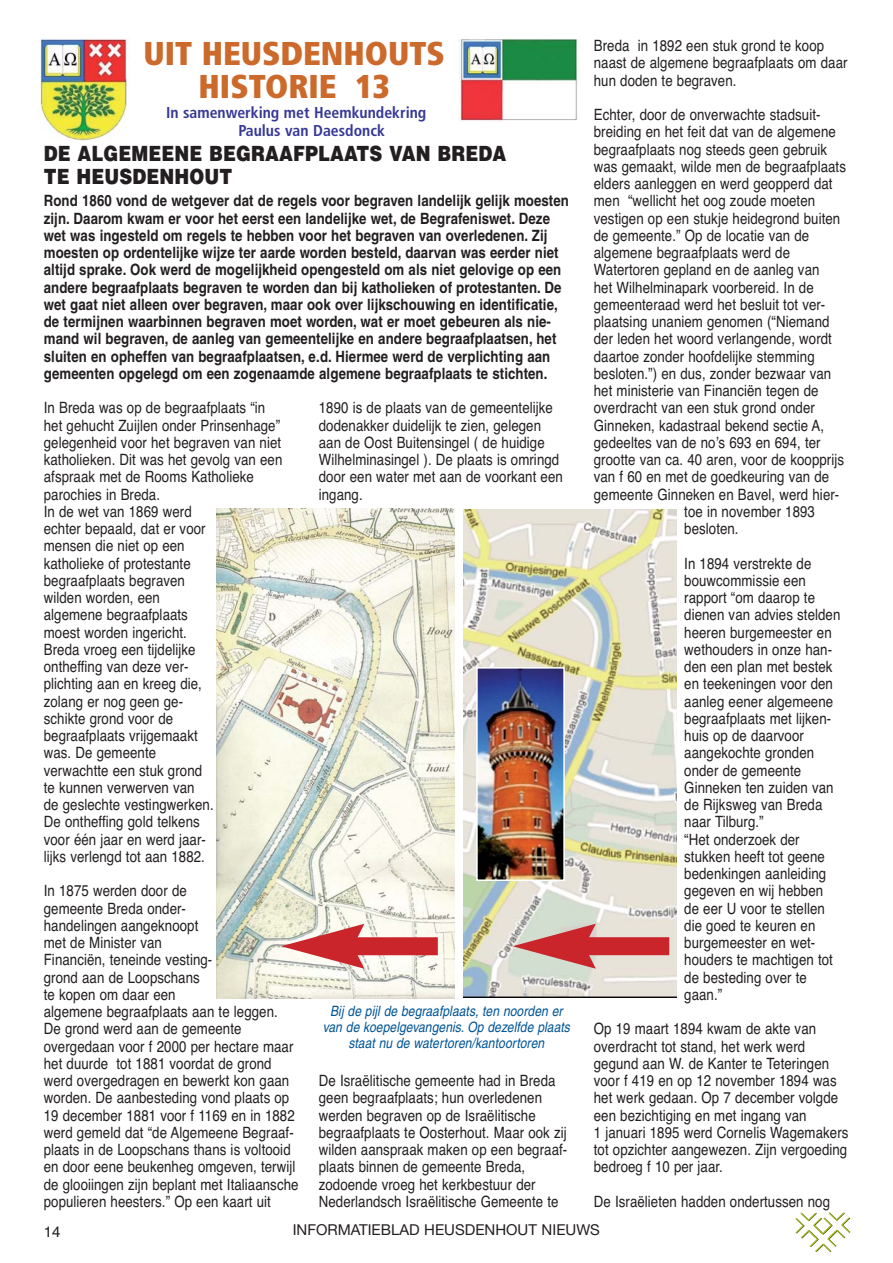
<style>
.page{position:relative;width:893px;height:1263px;background:#fff}
.page>*{position:absolute;margin:0;border:0;box-sizing:border-box;transform-origin:0 0}
.t1{font:900 condensed 33px/33px "Frutiger";color:#cc6a2c;text-align:center}
.t2{font:900 21px/22.5px "Helvetica";letter-spacing:.005em;color:#231f20;scale:.85 1}
.t3{font:700 condensed 15.75px/17.2px "Frutiger";color:#373896}
.t4{font:15.6px/17.2px "Helvetica";letter-spacing:.005em;color:#231f20;scale:.85 1}
.t5{font:700 15.6px/17.2px "Helvetica";letter-spacing:.005em;color:#231f20;scale:.85 1}
.t6{font:15px "Helvetica Neue";color:#231f20}
.t7{font:15px "Helvetica";color:#231f20}
.t8{font:italic 14.25px/15.8px "Helvetica";color:#005496;text-align:center;scale:.85 1}
</style>
<div class="page">
<svg style="left:795px;top:1212px;width:55px;height:40px"></svg>
<img style="left:216px;top:509px;width:238px;height:490px">
<img style="left:464px;top:509px;width:213px;height:489px">
<img style="left:479px;top:670px;width:83px;height:208px">
<div style="left:476px;top:667px;width:89px;height:214px;border:2px solid #fff"></div>
<div style="left:349px;top:937px;width:89px;height:18px;background:#c9252b"></div>
<svg style="left:281px;top:924px;width:83px;height:45px"></svg>
<div style="left:580px;top:937px;width:89px;height:18px;background:#c9252b"></div>
<svg style="left:512px;top:924px;width:84px;height:45px;background:#cd8481"></svg>
<img style="left:40px;top:38px;width:90px;height:102px">
<img style="left:459px;top:40px;width:121px;height:81px">
<h1 class="t1" style="left:143px;top:40px;width:303px">UIT HEUSDENHOUTS<br>HISTORIE 13</h1>
<p class="t3" style="left:238px;top:106px;width:189px;text-indent:-72px">In samenwerking met Heemkundekring<br>Paulus van Daesdonck</p>
<h2 class="t2" style="left:44px;top:145px;width:546px">DE ALGEMEENE BEGRAAFPLAATS VAN BREDA<br>TE HEUSDENHOUT</h2>
<p class="t5" style="left:44px;top:194px;width:619px">Rond 1860 vond de wetgever dat de regels voor begraven landelijk gelijk moesten zijn. Daarom kwam er voor het eerst een landelijke wet, de Begrafeniswet. Deze wet was ingesteld om regels te hebben voor het begraven van overledenen. Zij moesten op ordentelijke wijze ter aarde worden besteld, daarvan was eerder niet altijd sprake. Ook werd de mogelijkheid opengesteld om als niet gelovige op een andere begraafplaats begraven te worden dan bij katholieken of protestanten. De wet gaat niet alleen over begraven, maar ook over lijkschouwing en identificatie, de termijnen waarbinnen begraven moet worden, wat er moet gebeuren als nie&shy;mand wil begraven, de aanleg van gemeentelijke en andere begraafplaatsen, het sluiten en opheffen van begraafplaatsen, e.d. Hiermee werd de verplichting aan gemeenten opgelegd om een zogenaamde algemene begraafplaats te stichten.</p>
<p class="t4" style="left:44px;top:401px;width:282px">In Breda was op de begraafplaats “in het gehucht Zuijlen onder Prinsenhage” gelegenheid voor het begraven van niet katholieken. Dit was het gevolg van een afspraak met de Rooms Katholieke parochies in Breda.<br>In de wet van 1869 werd<br>echter bepaald, dat er voor<br>mensen die niet op een<br>katholieke of protestante<br>begraafplaats begraven<br>wilden worden, een<br>algemene begraafplaats<br>moest worden ingericht.<br>Breda vroeg een tijdelijke<br>ontheffing van deze ver-<br>plichting aan en kreeg die,<br>zolang er nog geen ge-<br>schikte grond voor de<br>begraafplaats vrijgemaakt<br>was. De gemeente<br>verwachtte een stuk grond<br>te kunnen verwerven van<br>de geslechte vestingwerken.<br>De ontheffing gold telkens<br>voor één jaar en werd jaar-<br>lijks verlengd tot aan 1882.</p>
<p class="t4" style="left:44px;top:884px;width:301px">In 1875 werden door de<br>gemeente Breda onder-<br>handelingen aangeknoopt<br>met de Minister van<br>Financiën, teneinde vesting-<br>grond aan de Loopschans<br>te kopen om daar een<br>algemene begraafplaats aan te leggen.<br>De grond werd aan de gemeente overgedaan voor f 2000 per hectare maar het duurde tot 1881 voordat de grond werd overgedragen en bewerkt kon gaan worden. De aanbesteding vond plaats op<br>19 december 1881 voor f 1169 en in 1882 werd gemeld dat “de Algemeene Begraaf&shy;plaats in de Loopschans thans is voltooid en door eene beukenheg omgeven, terwijl de glooiingen zijn beplant met Italiaansche populieren heesters.” Op een kaart uit</p>
<p class="t4" style="left:319px;top:401px;width:289px">1890 is de plaats van de gemeentelijke dodenakker duidelijk te zien, gelegen aan de Oost Buitensingel ( de huidige Wilhelminasingel ). De plaats is omringd door een water met aan de voorkant een ingang.</p>
<p class="t8" style="left:323px;top:1005px;width:295px">Bij de pij l de begraafplaats, ten noorden er van de koepelgevangenis. Op dezelfde plaats staat nu de watertoren/kantoortoren</p>
<p class="t4" style="left:319px;top:1074px;width:294px">De Israëlitische gemeente had in Breda geen begraafplaats; hun overledenen werden begraven op de Israëlitische begraafplaats te Oosterhout. Maar ook zij wilden aanspraak maken op een begraaf&shy;plaats binnen de gemeente Breda, zodoende vroeg het kerkbestuur der Nederlandsch Israëlitische Gemeente te</p>
<p class="t4" style="left:594px;top:38px;width:300px">Breda in 1892 een stuk grond te koop naast de algemene begraafplaats om daar hun doden te begraven.</p>
<p class="t4" style="left:594px;top:107px;width:268px">Echter, door de onverwachte stadsuit-</p>
<p class="t4" style="left:594px;top:125px;width:286px">breiding en het feit dat van de algemene</p>
<p class="t4" style="left:594px;top:142px;width:276px">begraafplaats nog steeds geen gebruik</p>
<p class="t4" style="left:594px;top:159px;width:298px">was gemaakt, wilde men de begraafplaats</p>
<p class="t4" style="left:594px;top:176px;width:282px">elders aanleggen en werd geopperd dat</p>
<p class="t4" style="left:594px;top:194px;width:262px">men “wellicht het oog zoude moeten</p>
<p class="t4" style="left:594px;top:211px;width:291px">vestigen op een stukje heidegrond buiten</p>
<p class="t4" style="left:594px;top:228px;width:255px">de gemeente.” Op de locatie van de</p>
<p class="t4" style="left:594px;top:245px;width:232px">algemene begraafplaats werd de</p>
<p class="t4" style="left:594px;top:263px;width:267px">Watertoren gepland en de aanleg van</p>
<p class="t4" style="left:594px;top:280px;width:260px">het Wilhelminapark voorbereid. In de</p>
<p class="t4" style="left:594px;top:297px;width:274px">gemeenteraad werd het besluit tot ver-</p>
<p class="t4" style="left:594px;top:315px;width:279px">plaatsing unaniem genomen (“Niemand</p>
<p class="t4" style="left:594px;top:332px;width:282px">der leden het woord verlangende, wordt</p>
<p class="t4" style="left:594px;top:349px;width:261px">daartoe zonder hoofdelijke stemming</p>
<p class="t4" style="left:594px;top:366px;width:281px">besloten.”) en dus, zonder bezwaar van</p>
<p class="t4" style="left:594px;top:384px;width:266px">het ministerie van Financiën tegen de</p>
<p class="t4" style="left:594px;top:401px;width:261px">overdracht van een stuk grond onder</p>
<p class="t4" style="left:594px;top:418px;width:272px">Ginneken, kadastraal bekend sectie A,</p>
<p class="t4" style="left:594px;top:435px;width:268px">gedeeltes van de noʼs 693 en 694, ter</p>
<p class="t4" style="left:594px;top:453px;width:296px">grootte van ca. 40 aren, voor de koopprijs</p>
<p class="t4" style="left:594px;top:470px;width:279px">van f 60 en met de goedkeuring van de</p>
<p class="t4" style="left:594px;top:487px;width:290px">gemeente Ginneken en Bavel, werd hier-</p>
<p class="t4" style="left:684px;top:504px;width:155px">toe in november 1893</p>
<p class="t4" style="left:684px;top:522px;width:65px">besloten.</p>
<p class="t4" style="left:684px;top:556px;width:185px">In 1894 verstrekte de bouwcommissie een rapport “om daarop te dienen van advies stelden heeren burgemeester en wethouders in onze han&shy;den een plan met bestek en teekeningen voor den aanleg eener algemeene begraafplaats met lijken&shy;huis op de daarvoor aangekochte gronden onder de gemeente<br>Ginneken ten zuiden van de Rijksweg van Breda naar Tilburg.”<br>“Het onderzoek der stukken heeft tot geene bedenkingen aanleiding gegeven en wij hebben de eer U voor te stellen die goed te keuren en burgemeester en wet&shy;houders te machtigen tot de besteding over te gaan.”</p>
<p class="t4" style="left:594px;top:1022px;width:301px">Op 19 maart 1894 kwam de akte van overdracht tot stand, het werk werd gegund aan W. de Kanter te Teteringen voor f 419 en op 12 november 1894 was het werk gedaan. Op 7 december volgde een bezichtiging en met ingang van<br>1 januari 1895 werd Cornelis Wagemakers tot opzichter aangewezen. Zijn vergoeding bedroeg f 10 per jaar.</p>
<p class="t4" style="left:594px;top:1194px;width:279px">De Israëlieten hadden ondertussen nog</p>
<p class="t7" style="left:44px;top:1226px;width:18px">14</p>
<p class="t6" style="left:293px;top:1225px;width:309px">INFORMATIEBLAD HEUSDENHOUT NIEUWS</p>
</div>
